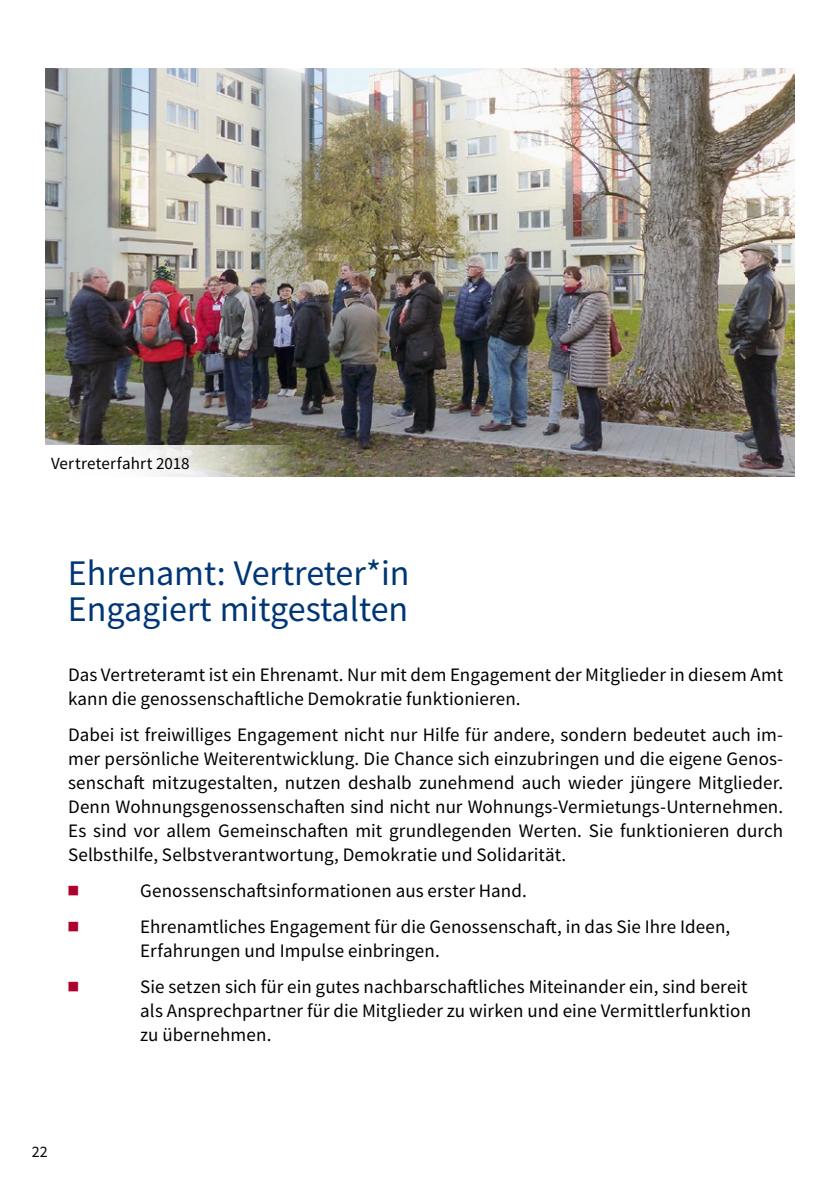
<style>
.page{position:relative;width:840px;height:1191px;background:#fff}
.page>*{position:absolute;margin:0;border:0;box-sizing:border-box;transform-origin:0 0}
.t1{font:36px/36px "Source Sans Pro";color:#003676}
.t2{font:19px/24px "Source Sans Pro";letter-spacing:.005em;color:#000}
.t3{font:17px "Source Sans Pro";letter-spacing:.01em;color:#000}
.t4{font:16px "Source Sans Pro";color:#000}
</style>
<div class="page">
<img style="left:45px;top:68px;width:749px;height:408px">
<svg style="left:45px;top:445px;width:253px;height:32px"></svg>
<p class="t3" style="left:51px;top:452px;width:140px">Vertreterfahrt 2018</p>
<h1 class="t1" style="left:68px;top:555px;width:343px">Ehrenamt: Vertreter*in<br>Engagiert mitgestalten</h1>
<p class="t2" style="left:68px;top:662px;width:716px">Das Vertreteramt ist ein Ehrenamt. Nur mit dem Engagement der Mitglieder in diesem Amt kann die genossenschaftliche Demokratie funktionieren.</p>
<p class="t2" style="left:68px;top:722px;width:716px;text-align:justify">Dabei ist freiwilliges Engagement nicht nur Hilfe für andere, sondern bedeutet auch im&shy;mer persönliche Weiterentwicklung. Die Chance sich einzubringen und die eigene Genos&shy;senschaft mitzugestalten, nutzen deshalb zunehmend auch wieder jüngere Mitglieder.<br>Denn Wohnungsgenossenschaften sind nicht nur Wohnungs-Vermietungs-Unternehmen.<br>Es sind vor allem Gemeinschaften mit grundlegenden Werten. Sie funktionieren durch Selbsthilfe, Selbstverantwortung, Demokratie und Solidarität.</p>
<p class="t2" style="left:140px;top:872px;width:591px;line-height:36px">Genossenschaftsinformationen aus erster Hand.<br>Ehrenamtliches Engagement für die Genossenschaft, in das Sie Ihre Ideen,</p>
<p class="t2" style="left:140px;top:932px;width:608px;line-height:36px">Erfahrungen und Impulse einbringen.<br>Sie setzen sich für ein gutes nachbarschaftliches Miteinander ein, sind bereit</p>
<p class="t2" style="left:140px;top:998px;width:612px">als Ansprechpartner für die Mitglieder zu wirken und eine Vermittlerfunktion zu übernehmen.</p>
<p class="t4" style="left:32px;top:1141px;width:17px">22</p>
</div>
